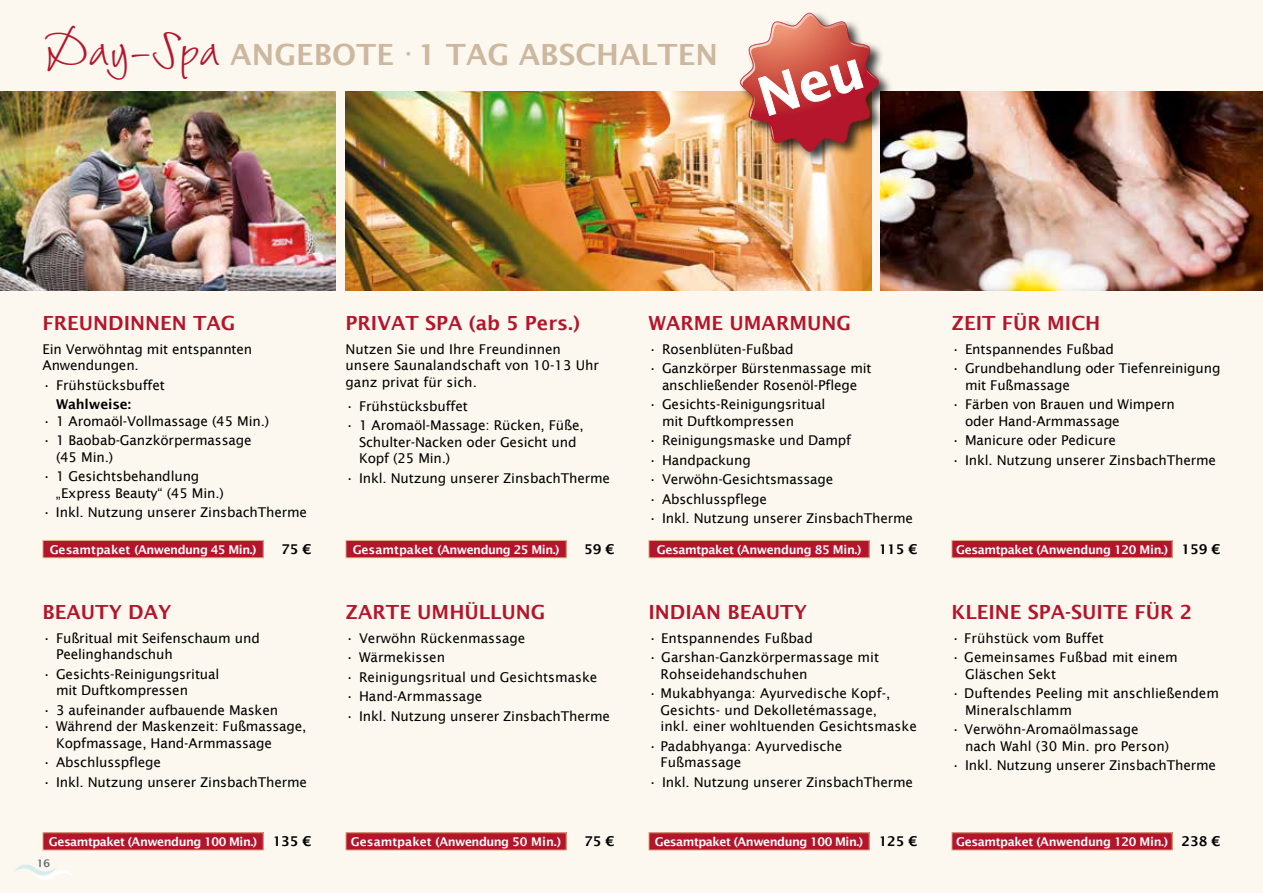
<style>
.page{position:relative;width:1263px;height:893px;background:#fcf8ef}
.page>*{position:absolute;margin:0;border:0;box-sizing:border-box;transform-origin:0 0}
.t1{font:600 29.25px "Lucida Sans";color:#ccb79f}
.t2{font:600 19.5px "Lucida Sans";color:#b5152b}
.t3{font:13.5px/16.5px "Lucida Sans";letter-spacing:-.01em;color:#000}
.t4{font:600 13.5px "Lucida Sans";color:#000}
.t5{font:600 12px "Lucida Sans";letter-spacing:-.03em;color:#fff}
.t6{font:600 12px "Lucida Sans";color:#fff}
.t7{font:600 10.5px "Lucida Sans";color:#676d71}
.s1{font-family:"Wiesbaden Swing Com";font-weight:400;font-size:45px;color:#b5152b}
.s2{font-family:"Bauer Bodoni";font-weight:400;font-size:36px}
.s3{font-size:13.5px;color:#000}
</style>
<div class="page">
<svg style="left:13px;top:864px;width:59px;height:16px"></svg>
<img style="left:880px;top:91px;width:383px;height:199px">
<img style="left:345px;top:91px;width:527px;height:199px">
<img style="left:0;top:91px;width:336px;height:199px">
<div style="left:43px;top:540px;width:220px;height:18px;background:#b5152b"></div>
<div style="left:43px;top:540px;width:221px;height:18px;border:1px solid #dcba90"></div>
<div style="left:43px;top:833px;width:220px;height:17px;background:#b5152b"></div>
<div style="left:43px;top:832px;width:221px;height:18px;border:1px solid #dcba90"></div>
<div style="left:346px;top:833px;width:220px;height:17px;background:#b5152b"></div>
<div style="left:345px;top:832px;width:222px;height:18px;border:1px solid #dcba90"></div>
<div style="left:649px;top:833px;width:220px;height:17px;background:#b5152b"></div>
<div style="left:648px;top:832px;width:222px;height:18px;border:1px solid #dcba90"></div>
<div style="left:952px;top:833px;width:220px;height:17px;background:#b5152b"></div>
<div style="left:951px;top:832px;width:221px;height:18px;border:1px solid #dcba90"></div>
<div style="left:346px;top:540px;width:220px;height:18px;background:#b5152b"></div>
<div style="left:345px;top:540px;width:222px;height:18px;border:1px solid #dcba90"></div>
<div style="left:649px;top:540px;width:220px;height:18px;background:#b5152b"></div>
<div style="left:648px;top:540px;width:222px;height:18px;border:1px solid #dcba90"></div>
<div style="left:952px;top:540px;width:220px;height:18px;background:#b5152b"></div>
<div style="left:951px;top:540px;width:221px;height:18px;border:1px solid #dcba90"></div>
<div style="left:738px;top:11px;width:155px;height:154px;background:#000;opacity:.75"></div>
<img style="left:740px;top:13px;width:139px;height:139px">
<h1 class="t1" style="left:43px;top:38px;width:677px"><span class="s1">Day-Spa</span> angebote <span class="s2">·</span>1 Tag Abschalten</h1>
<h2 class="t2" style="left:43px;top:312px;width:192px">Freu ndinnen Tag</h2>
<p class="t3" style="left:43px;top:341px;width:211px">Ein Verwöhntag mit entspannten<br>Anwendungen.</p>
<p class="t3" style="left:43px;top:377px;width:124px">• Frühstücksbuffet</p>
<p class="t4" style="left:56px;top:397px;width:77px">Wahlweise:</p>
<p class="t3" style="left:43px;top:413px;width:228px">• 1 Aromaöl-Vollmassage (45 Min.)</p>
<p class="t3" style="left:56px;top:432px;width:197px;text-indent:-13px">• 1 Baobab-Ganzkörpermassage (45 Min.)</p>
<p class="t3" style="left:56px;top:468px;width:169px;text-indent:-13px">• 1 Gesichtsbehandlung „Express Beauty“ (45 Min.)</p>
<p class="t3" style="left:42px;top:504px;width:266px">• Inkl. Nutzung unserer ZinsbachTherme</p>
<h2 class="t2" style="left:345px;top:312px;width:236px">Privat Spa (ab 5 Pers.)</h2>
<p class="t3" style="left:345px;top:341px;width:255px">Nutzen Sie und Ihre Freundinnen unsere Saunalandschaft von 10-13 Uhr ganz privat für sich.</p>
<p class="t3" style="left:345px;top:398px;width:124px">• Frühstücksbuffet</p>
<p class="t3" style="left:359px;top:417px;width:226px;text-indent:-14px">• 1 Aromaöl-Massage: Rücken, Füße,<br>Schulter-Nacken oder Gesicht und<br>Kopf (25 Min.)</p>
<p class="t3" style="left:345px;top:470px;width:266px">• Inkl. Nutzung unserer ZinsbachTherme</p>
<h2 class="t2" style="left:648px;top:312px;width:202px">Warme Umarmu ng</h2>
<p class="t3" style="left:648px;top:341px;width:147px">• Rosenblüten-Fußbad</p>
<p class="t3" style="left:648px;top:360px;width:225px;text-align:center">• Ganzkörper Bürstenmassage mit anschließender Rosenöl-Pflege</p>
<p class="t3" style="left:662px;top:396px;width:165px;text-indent:-14px">• Gesichts-Reinigungsritual mit Duftkompressen</p>
<p class="t3" style="left:648px;top:432px;width:204px">• Reinigungsmaske und Dampf</p>
<p class="t3" style="left:648px;top:452px;width:104px">• Handpackung</p>
<p class="t3" style="left:648px;top:471px;width:186px">• Verwöhn-Gesichtsmassage</p>
<p class="t3" style="left:648px;top:491px;width:120px">• Abschlusspflege</p>
<p class="t3" style="left:648px;top:510px;width:266px">• Inkl. Nutzung unserer ZinsbachTherme</p>
<h2 class="t2" style="left:951px;top:312px;width:150px">Zeit für mich</h2>
<p class="t3" style="left:951px;top:341px;width:164px">• Entspannendes Fußbad</p>
<p class="t3" style="left:965px;top:360px;width:257px;text-indent:-14px">• Grundbehandlung oder Tiefenreinigung mit Fußmassage</p>
<p class="t3" style="left:965px;top:396px;width:211px;text-indent:-14px">• Färben von Brauen und Wimpern oder Hand-Armmassage</p>
<p class="t3" style="left:951px;top:432px;width:166px">• Manicure oder Pedicure</p>
<p class="t3" style="left:951px;top:452px;width:266px">• Inkl. Nutzung unserer ZinsbachTherme</p>
<p class="t5" style="left:50px;top:543px;width:208px">Gesamtpaket (Anwendung 45 M in.)</p>
<p class="t4" style="left:281px;top:541px;width:32px">75 €</p>
<h2 class="t2" style="left:43px;top:601px;width:130px">Beau ty Day</h2>
<p class="t3" style="left:56px;top:630px;width:205px;text-indent:-13px">• Fußritual mit Seifenschaum und<br>Peelinghandschuh</p>
<p class="t3" style="left:56px;top:666px;width:165px;text-indent:-13px">• Gesichts-Reinigungsritual mit Duftkompressen</p>
<p class="t3" style="left:43px;top:702px;width:237px">• 3 aufeinander aufbauende Masken</p>
<p class="t3" style="left:56px;top:718px;width:252px;text-indent:-14px">• Während der Maskenzeit: Fußmassage,<br>Kopfmassage, Hand-Armmassage</p>
<p class="t3" style="left:43px;top:754px;width:120px">• Abschlusspflege</p>
<p class="t3" style="left:43px;top:774px;width:266px">• Inkl. Nutzung unserer ZinsbachTherme</p>
<p class="t5" style="left:353px;top:543px;width:208px">Gesamtpaket (Anwendung 25 M in.)</p>
<p class="t4" style="left:584px;top:541px;width:32px">59 €</p>
<p class="t5" style="left:657px;top:543px;width:206px">Gesamtpaket (Anwendung 85 M in.)</p>
<p class="t4" style="left:879px;top:541px;width:40px">115 €</p>
<p class="t5" style="left:956px;top:543px;width:266px">Gesamtpaket (Anwendung 120 M in.) <span class="s3">159 €</span></p>
<h2 class="t2" style="left:345px;top:601px;width:199px">Zarte Umhüllu ng</h2>
<p class="t3" style="left:345px;top:630px;width:181px">• Verwöhn Rückenmassage</p>
<p class="t3" style="left:345px;top:649px;width:101px">• Wärmekissen</p>
<p class="t3" style="left:345px;top:669px;width:253px">• Reinigungsritual und Gesichtsmaske</p>
<p class="t3" style="left:345px;top:688px;width:138px">• Hand-Armmassage</p>
<p class="t3" style="left:345px;top:708px;width:266px">• Inkl. Nutzung unserer ZinsbachTherme</p>
<h2 class="t2" style="left:648px;top:601px;width:160px">I ndian Beauty</h2>
<p class="t3" style="left:648px;top:630px;width:166px">• Entspannendes Fußbad</p>
<p class="t3" style="left:660px;top:649px;width:220px;text-indent:-12px">• Garshan-Ganzkörpermassage mit<br>Rohseidehandschuhen</p>
<p class="t3" style="left:660px;top:685px;width:258px;text-indent:-12px">• Mukabhyanga: Ayurvedische Kopf-,<br>Gesichts- und Dekolletémassage,<br>inkl. einer wohltuenden Gesichtsmaske</p>
<p class="t3" style="left:660px;top:738px;width:183px;text-indent:-12px">• Padabhyanga: Ayurvedische<br>Fußmassage</p>
<p class="t3" style="left:648px;top:774px;width:266px">• Inkl. Nutzung unserer ZinsbachTherme</p>
<h2 class="t2" style="left:951px;top:601px;width:242px">Kleine Spa-Su ite für 2</h2>
<p class="t3" style="left:951px;top:630px;width:154px">• Frühstück vom Buffet</p>
<p class="t3" style="left:965px;top:649px;width:214px;text-indent:-14px">• Gemeinsames Fußbad mit einem<br>Gläschen Sekt</p>
<p class="t3" style="left:965px;top:685px;width:256px;text-indent:-14px">• Duftendes Peeling mit anschließendem<br>Mineralschlamm</p>
<p class="t3" style="left:965px;top:721px;width:206px;text-indent:-14px">• Verwöhn-Aromaölmassage nach Wahl (30 Min. pro Person)</p>
<p class="t3" style="left:951px;top:757px;width:266px">• Inkl. Nutzung unserer ZinsbachTherme</p>
<p class="t5" style="left:49px;top:835px;width:264px">Gesamtpaket (Anwendung 100 M in.) <span class="s3">135 €</span></p>
<p class="t6" style="left:351px;top:835px;width:212px">Gesamtpaket (Anwendung 50 M in.)</p>
<p class="t4" style="left:584px;top:833px;width:32px">75 €</p>
<p class="t5" style="left:655px;top:835px;width:264px">Gesamtpaket (Anwendung 100 M in.) <span class="s3">125 €</span></p>
<p class="t5" style="left:956px;top:835px;width:266px">Gesamtpaket (Anwendung 120 M in.) <span class="s3">238 €</span></p>
<p class="t7" style="left:37px;top:857px;width:15px">16</p>
</div>
